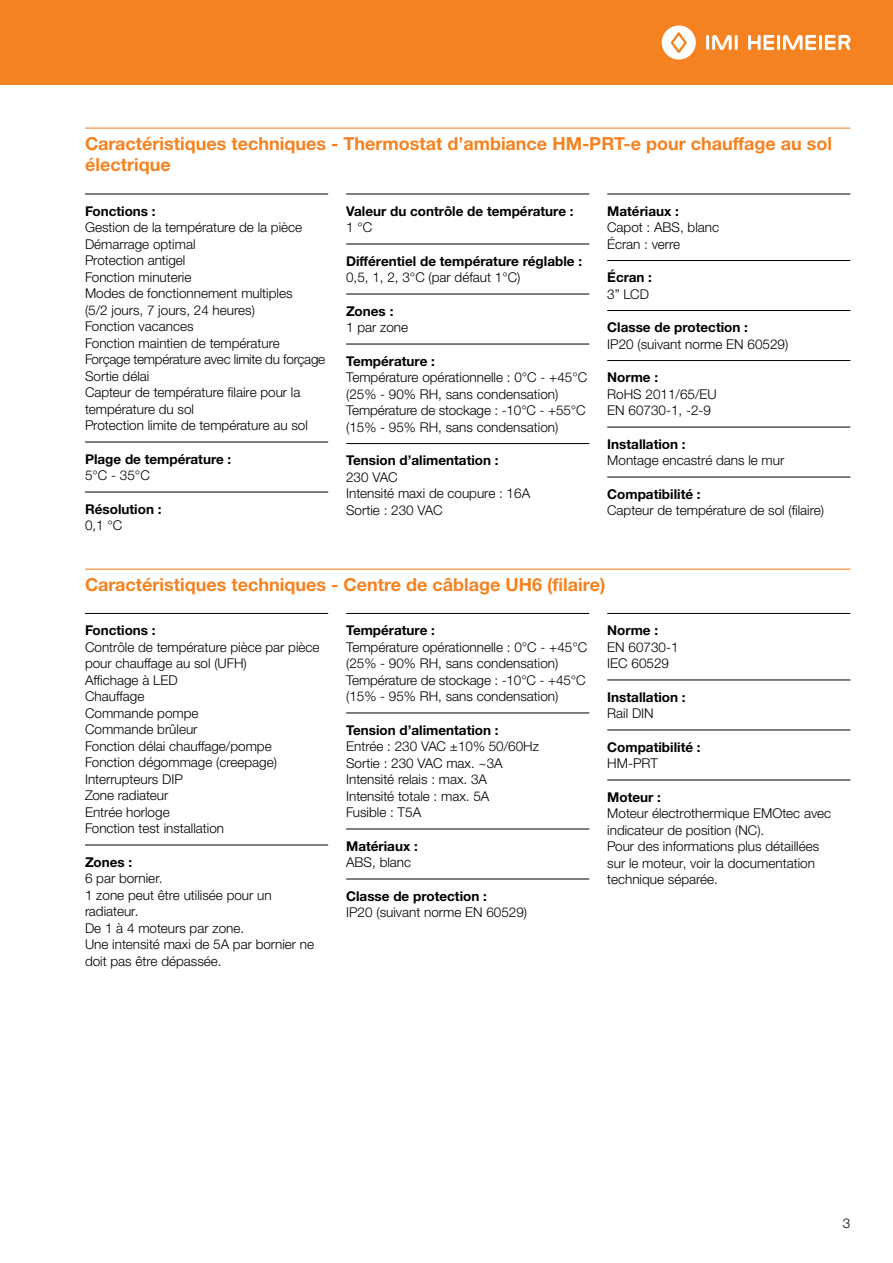
<style>
.page{position:relative;width:893px;height:1263px;background:#fff}
.page>*{position:absolute;margin:0;border:0;box-sizing:border-box;transform-origin:0 0}
.t1{font:700 18px/21.6px "Helvetica Neue LTW1 G";color:#f58220}
.t2{font:300 13.5px/16.5px "Helvetica Neue LTW1 G";color:#000}
.t3{font:700 13.5px "Helvetica Neue LTW1 G";color:#000}
</style>
<div class="page">
<div style="left:0;top:0;width:893px;height:85px;background:#f58220"></div>
<hr style="left:706px;top:35px;width:3px;height:15px;background:#fff">
<hr style="left:735px;top:35px;width:3px;height:15px;background:#fff">
<svg style="left:712px;top:35px;width:20px;height:15px"></svg>
<svg style="left:662px;top:25px;width:34px;height:35px"></svg>
<hr style="left:777px;top:35px;width:3px;height:15px;background:#fff">
<svg style="left:748px;top:35px;width:26px;height:15px"></svg>
<hr style="left:819px;top:35px;width:3px;height:15px;background:#fff">
<svg style="left:783px;top:35px;width:33px;height:15px"></svg>
<svg style="left:825px;top:35px;width:25px;height:15px"></svg>
<hr style="left:85px;top:128px;width:765px;height:1px;background:#f58220">
<hr style="left:85px;top:194px;width:243px;height:1px;background:#000">
<hr style="left:85px;top:442px;width:243px;height:1px;background:#000">
<hr style="left:85px;top:492px;width:243px;height:1px;background:#000">
<hr style="left:346px;top:194px;width:243px;height:1px;background:#000">
<hr style="left:346px;top:244px;width:243px;height:1px;background:#000">
<hr style="left:346px;top:294px;width:243px;height:1px;background:#000">
<hr style="left:346px;top:344px;width:243px;height:1px;background:#000">
<hr style="left:346px;top:443px;width:243px;height:1px;background:#000">
<hr style="left:607px;top:194px;width:243px;height:1px;background:#000">
<hr style="left:607px;top:260px;width:243px;height:1px;background:#000">
<hr style="left:607px;top:310px;width:243px;height:1px;background:#000">
<hr style="left:607px;top:360px;width:243px;height:1px;background:#000">
<hr style="left:607px;top:427px;width:243px;height:1px;background:#000">
<hr style="left:607px;top:477px;width:243px;height:1px;background:#000">
<hr style="left:85px;top:569px;width:765px;height:1px;background:#f58220">
<hr style="left:85px;top:613px;width:243px;height:1px;background:#000">
<hr style="left:85px;top:845px;width:243px;height:1px;background:#000">
<hr style="left:346px;top:613px;width:243px;height:1px;background:#000">
<hr style="left:346px;top:713px;width:243px;height:1px;background:#000">
<hr style="left:346px;top:829px;width:243px;height:1px;background:#000">
<hr style="left:346px;top:879px;width:243px;height:1px;background:#000">
<hr style="left:607px;top:613px;width:243px;height:1px;background:#000">
<hr style="left:607px;top:680px;width:243px;height:1px;background:#000">
<hr style="left:607px;top:730px;width:243px;height:1px;background:#000">
<hr style="left:607px;top:780px;width:243px;height:1px;background:#000">
<h1 class="t1" style="left:85px;top:133px;width:749px">Caractéristiques techniques - Thermostat d’ambiance HM-PRT-e pour chauffage au sol électrique</h1>
<p class="t3" style="left:85px;top:202px;width:72px">Fonctions :</p>
<p class="t2" style="left:85px;top:219px;width:242px">Gestion de la température de la pièce<br>Démarrage optimal<br>Protection antigel<br>Fonction minuterie<br>Modes de fonctionnement multiples<br>(5/2 jours, 7 jours, 24 heures)<br>Fonction vacances<br>Fonction maintien de température<br>Forçage température avec limite du forçage<br>Sortie délai<br>Capteur de température filaire pour la température du sol<br>Protection limite de température au sol</p>
<p class="t3" style="left:85px;top:450px;width:148px">Plage de température :</p>
<p class="t2" style="left:85px;top:467px;width:66px">5°C - 35°C</p>
<p class="t3" style="left:85px;top:500px;width:78px">Résolution :</p>
<p class="t2" style="left:85px;top:517px;width:39px">0,1 °C</p>
<p class="t3" style="left:346px;top:202px;width:229px">Valeur du contrôle de température :</p>
<p class="t2" style="left:346px;top:219px;width:28px">1 °C</p>
<p class="t3" style="left:346px;top:252px;width:237px">Différentiel de température réglable :</p>
<p class="t2" style="left:346px;top:269px;width:176px">0,5, 1, 2, 3°C (par défaut 1°C)</p>
<p class="t3" style="left:346px;top:302px;width:49px">Zones :</p>
<p class="t2" style="left:346px;top:319px;width:64px">1 par zone</p>
<p class="t3" style="left:346px;top:352px;width:90px">Température :</p>
<p class="t2" style="left:346px;top:369px;width:243px">Température opérationnelle : 0°C - +45°C (25% - 90% RH, sans condensation)<br>Température de stockage : -10°C - +55°C (15% - 95% RH, sans condensation)</p>
<p class="t3" style="left:346px;top:452px;width:154px">Tension d’alimentation :</p>
<p class="t2" style="left:346px;top:469px;width:186px">230 VAC<br>Intensité maxi de coupure : 16A<br>Sortie : 230 VAC</p>
<p class="t3" style="left:607px;top:202px;width:73px">Matériaux :</p>
<p class="t2" style="left:607px;top:219px;width:113px">Capot : ABS, blanc<br>Écran : verre</p>
<p class="t3" style="left:607px;top:269px;width:46px">Écran :</p>
<p class="t2" style="left:607px;top:286px;width:43px">3” LCD</p>
<p class="t3" style="left:607px;top:319px;width:142px">Classe de protection :</p>
<p class="t2" style="left:607px;top:336px;width:183px">IP20 (suivant norme EN 60529)</p>
<p class="t3" style="left:607px;top:369px;width:52px">Norme :</p>
<p class="t2" style="left:607px;top:386px;width:111px">RoHS 2011/65/EU<br>EN 60730-1, -2-9</p>
<p class="t3" style="left:607px;top:435px;width:80px">Installation :</p>
<p class="t2" style="left:607px;top:452px;width:179px">Montage encastré dans le mur</p>
<p class="t3" style="left:607px;top:485px;width:95px">Compatibilité :</p>
<p class="t2" style="left:607px;top:502px;width:218px">Capteur de température de sol (filaire)</p>
<h1 class="t1" style="left:85px;top:574px;width:522px">Caractéristiques techniques - Centre de câblage UH6 (filaire)</h1>
<p class="t3" style="left:85px;top:622px;width:72px">Fonctions :</p>
<p class="t2" style="left:85px;top:638px;width:236px">Contrôle de température pièce par pièce pour chauffage au sol (UFH)<br>Affichage à LED<br>Chauffage<br>Commande pompe<br>Commande brûleur<br>Fonction délai chauffage/pompe<br>Fonction dégommage (creepage)<br>Interrupteurs DIP<br>Zone radiateur<br>Entrée horloge<br>Fonction test installation</p>
<p class="t3" style="left:85px;top:853px;width:49px">Zones :</p>
<p class="t2" style="left:85px;top:870px;width:231px">6 par bornier.<br>1 zone peut être utilisée pour un radiateur.<br>De 1 à 4 moteurs par zone.<br>Une intensité maxi de 5A par bornier ne doit pas être dépassée.</p>
<p class="t3" style="left:346px;top:622px;width:90px">Température :</p>
<p class="t2" style="left:346px;top:638px;width:243px">Température opérationnelle : 0°C - +45°C (25% - 90% RH, sans condensation)<br>Température de stockage : -10°C - +45°C (15% - 95% RH, sans condensation)</p>
<p class="t3" style="left:346px;top:721px;width:154px">Tension d’alimentation :</p>
<p class="t2" style="left:346px;top:738px;width:194px">Entrée : 230 VAC ±10% 50/60Hz<br>Sortie : 230 VAC max. ~3A<br>Intensité relais : max. 3A<br>Intensité totale : max. 5A<br>Fusible : T5A</p>
<p class="t3" style="left:346px;top:837px;width:73px">Matériaux :</p>
<p class="t2" style="left:346px;top:854px;width:67px">ABS, blanc</p>
<p class="t3" style="left:346px;top:887px;width:142px">Classe de protection :</p>
<p class="t2" style="left:346px;top:904px;width:183px">IP20 (suivant norme EN 60529)</p>
<p class="t3" style="left:607px;top:622px;width:52px">Norme :</p>
<p class="t2" style="left:607px;top:638px;width:73px">EN 60730-1<br>IEC 60529</p>
<p class="t3" style="left:607px;top:688px;width:80px">Installation :</p>
<p class="t2" style="left:607px;top:705px;width:48px">Rail DIN</p>
<p class="t3" style="left:607px;top:738px;width:95px">Compatibilité :</p>
<p class="t2" style="left:607px;top:755px;width:52px">HM-PRT</p>
<p class="t3" style="left:607px;top:788px;width:55px">Moteur :</p>
<p class="t2" style="left:607px;top:805px;width:226px">Moteur électrothermique EMOtec avec indicateur de position (NC).<br>Pour des informations plus détaillées sur le moteur, voir la documentation technique séparée.</p>
<p class="t2" style="left:843px;top:1215px;width:9px">3</p>
</div>
